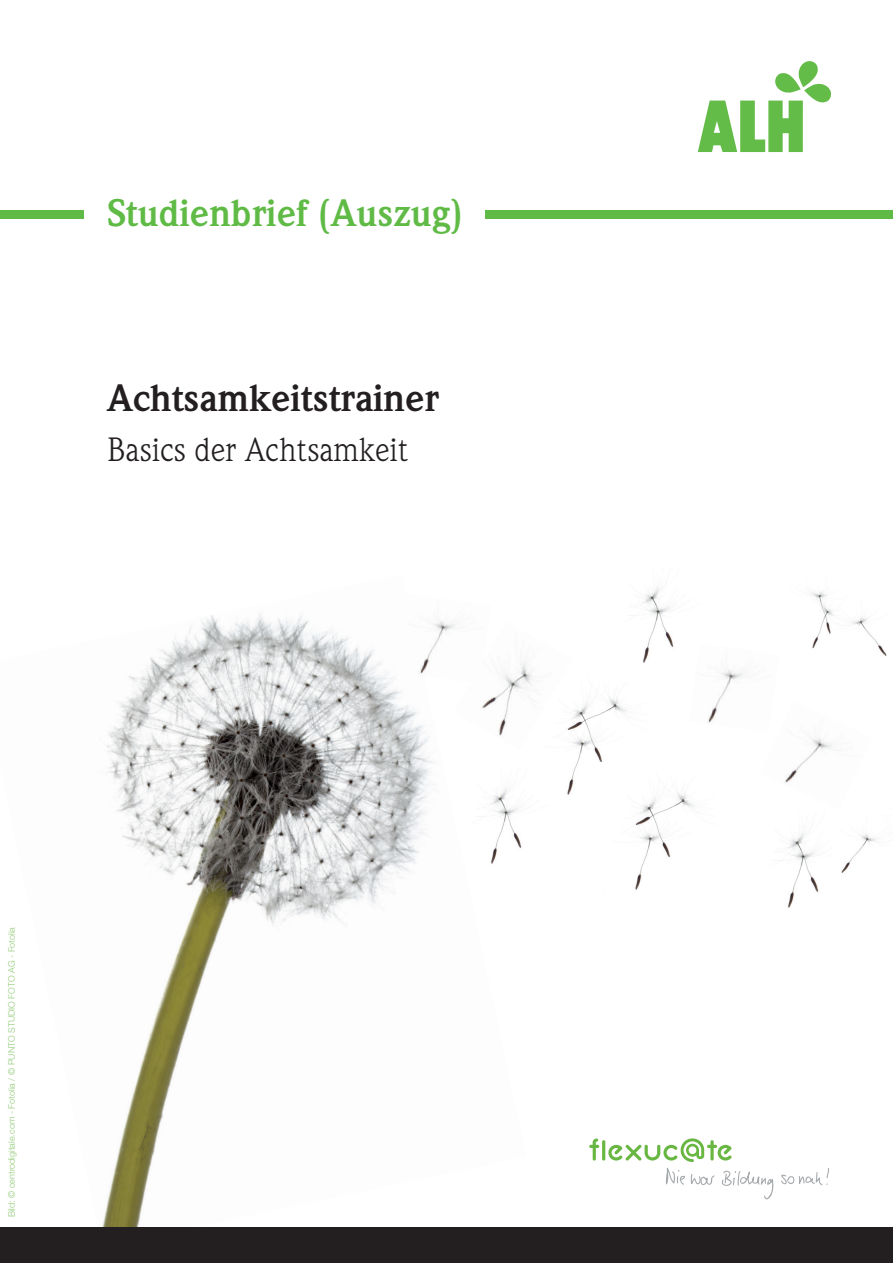
<style>
.page{position:relative;width:893px;height:1263px;background:#fff}
.page>*{position:absolute;margin:0;border:0;box-sizing:border-box;transform-origin:0 0}
.t1{font:700 37.5px "Weidemann Std";color:#60bb46}
.t2{font:700 37.5px "Weidemann Std";color:#231f20}
.t3{font:33px "Weidemann Std";color:#231f20}
.t4{font:300 9px "Helvetica Neue LT Std";color:#92cb77}
</style>
<div class="page">
<img style="left:102px;top:613px;width:333px;height:614px">
<div style="left:0;top:211px;width:83px;height:8px;background:#60bb46"></div>
<div style="left:0;top:1227px;width:893px;height:36px;background:#231f20"></div>
<div style="left:485px;top:211px;width:408px;height:8px;background:#60bb46"></div>
<svg style="left:589px;top:1138px;width:185px;height:62px"></svg>
<svg style="left:781px;top:1168px;width:48px;height:18px"></svg>
<img style="left:635px;top:587px;width:43px;height:76px">
<img style="left:780px;top:832px;width:43px;height:76px">
<img style="left:567px;top:696px;width:63px;height:99px">
<img style="left:603px;top:765px;width:95px;height:125px">
<img style="left:483px;top:788px;width:43px;height:76px">
<img style="left:708px;top:669px;width:42px;height:54px">
<img style="left:811px;top:591px;width:76px;height:65px">
<img style="left:394px;top:613px;width:59px;height:71px">
<img style="left:841px;top:834px;width:36px;height:39px">
<img style="left:453px;top:623px;width:119px;height:127px">
<img style="left:785px;top:737px;width:55px;height:46px">
<svg style="left:698px;top:61px;width:133px;height:91px"></svg>
<h1 class="t1" style="left:107px;top:191px;width:357px">Studienbrief (Auszug)</h1>
<h1 class="t2" style="left:107px;top:376px;width:333px">Achtsamkeitstrainer</h1>
<h2 class="t3" style="left:107px;top:430px;width:302px">Basics der Achtsamkeit</h2>
<p class="t4" style="left:6px;top:1217px;width:292px;rotate:-90deg">Bild: © centrodigitale.com - Fotolia / © PUNTO STUDIO FOTO AG - Fotolia</p>
</div>
